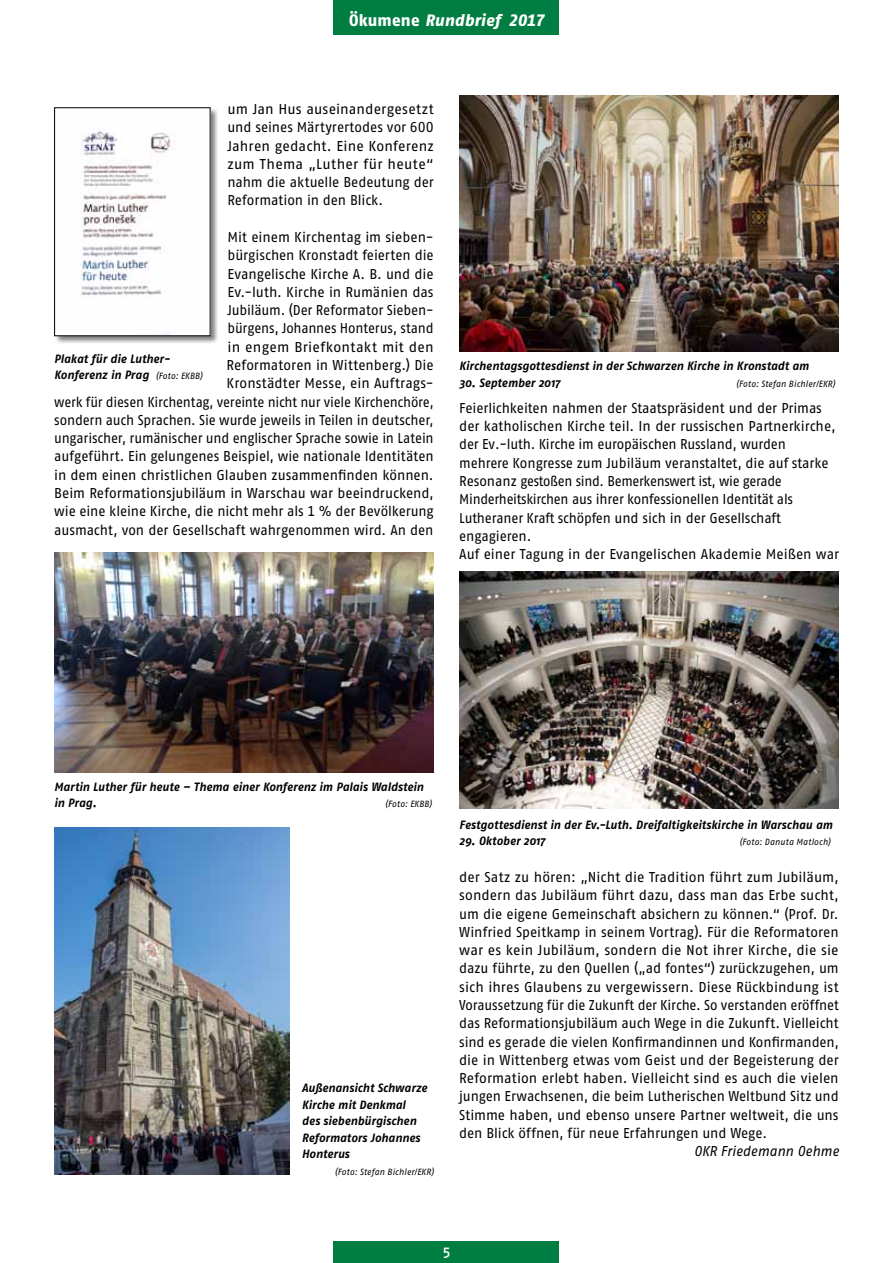
<style>
.page{position:relative;width:893px;height:1263px;background:#fff}
.page>*{position:absolute;margin:0;border:0;box-sizing:border-box;transform-origin:0 0}
.t1{font:italic 16.5px "Fago No Exb Tf";letter-spacing:.01em;color:#fff;scale:.96 1}
.t2{font:15px "Fago No Med";color:#fff;scale:.96 1}
.t3{font:14.25px/18.3px "Fago No Regular Tf";letter-spacing:-.005em;color:#000;text-align:justify}
.t4{font:14.25px/18.3px "Fago No Regular Tf";letter-spacing:-.005em;color:#000;scale:.96 1}
.t5{font:italic 14.25px "Fago No Regular Tf";color:#000;scale:.96 1}
.t6{font:italic 700 12px/16.5px "Fago No";color:#000;scale:.96 1}
.t7{font:italic 9px "Fago No Regular Tf";letter-spacing:.015em;color:#000;scale:.96 1}
.s1{font-style:normal}
.s2{font-family:"Fago No Regular Tf";font-weight:400;font-size:9px}
</style>
<div class="page">
<div style="left:334px;top:1242px;width:225px;height:21px;background:#007d40"></div>
<div style="left:334px;top:0;width:225px;height:34px;background:#007d40"></div>
<img style="left:54px;top:553px;width:380px;height:219px">
<img style="left:459px;top:571px;width:380px;height:238px">
<div style="left:54px;top:107px;width:166px;height:238px;background:#000;opacity:.5"></div>
<img style="left:56px;top:109px;width:152px;height:225px">
<div style="left:54px;top:107px;width:156px;height:229px;border:1px solid #000"></div>
<img style="left:54px;top:827px;width:235px;height:347px">
<img style="left:459px;top:96px;width:380px;height:256px">
<p class="t1" style="left:349px;top:10px;width:205px"><span class="s1">Ökumene</span> Rundbrief 2017</p>
<p class="t3" style="left:227px;top:100px;width:208px">um Jan Hus auseinandergesetzt und seines Märtyrertodes vor 600<br>Jahren gedacht. Eine Konferenz zum Thema „Luther für heute“ nahm die aktuelle Bedeutung der Reformation in den Blick.</p>
<p class="t3" style="left:54px;top:228px;width:381px;text-align:right">Mit einem Kirchentag im sieben-<br>bürgischen Kronstadt feierten die<br>Evangelische Kirche A. B. und die<br>Ev.-luth. Kirche in Rumänien das<br>Jubiläum. (Der Reformator Sieben-<br>bürgens, Johannes Honterus, stand<br>in engem Briefkontakt mit den<br>Reformatoren in Wittenberg.) Die<br>Kronstädter Messe, ein Auftrags-<br>werk für diesen Kirchentag, vereinte nicht nur viele Kirchenchöre, sondern auch Sprachen. Sie wurde jeweils in Teilen in deutscher, ungarischer, rumänischer und englischer Sprache sowie in Latein aufgeführt. Ein gelungenes Beispiel, wie nationale Identitäten in dem einen christlichen Glauben zusammenfinden können.<br>Beim Reformationsjubiläum in Warschau war beeindruckend, wie eine kleine Kirche, die nicht mehr als 1 % der Bevölkerung ausmacht, von der Gesellschaft wahrgenommen wird. An den</p>
<p class="t6" style="left:54px;top:350px;width:156px">Plakat für die Luther-<br>Konferenz in Prag <span class="s2">(Foto: EKBB)</span></p>
<p class="t6" style="left:459px;top:357px;width:366px">Kirchentagsgottesdienst in der Schwarzen Kirche in Kronstadt am</p>
<p class="t6" style="left:459px;top:374px;width:106px">30. September 2017</p>
<p class="t7" style="left:736px;top:378px;width:105px">(Foto: Stefan Bichler/EKR)</p>
<p class="t4" style="left:459px;top:399px;width:397px">Feierlichkeiten nahmen der Staatspräsident und der Primas der katholischen Kirche teil. In der russischen Partnerkirche, der Ev.-luth. Kirche im europäischen Russland, wurden mehrere Kongresse zum Jubiläum veranstaltet, die auf starke Resonanz gestoßen sind. Bemerkenswert ist, wie gerade Minderheitskirchen aus ihrer konfessionellen Identität als Lutheraner Kraft schöpfen und sich in der Gesellschaft engagieren.<br>Auf einer Tagung in der Evangelischen Akademie Meißen war</p>
<p class="t6" style="left:54px;top:778px;width:386px">Martin Luther für heute – Thema einer Konferenz im Palais Waldstein in Prag.</p>
<p class="t7" style="left:385px;top:799px;width:50px">(Foto: EKBB)</p>
<p class="t6" style="left:302px;top:1079px;width:132px">Außenansicht Schwarze<br>Kirche mit Denkmal<br>des siebenbürgischen<br>Reformators Johannes<br>Honterus</p>
<p class="t7" style="left:335px;top:1166px;width:105px">(Foto: Stefan Bichler/EKR)</p>
<p class="t6" style="left:459px;top:816px;width:390px">Festgottesdienst in der Ev.-Luth. Dreifaltigkeitskirche in Warschau am</p>
<p class="t6" style="left:459px;top:833px;width:91px">29. Oktober 2017</p>
<p class="t7" style="left:739px;top:837px;width:96px">(Foto: Danuta Matloch)</p>
<p class="t3" style="left:459px;top:868px;width:381px">der Satz zu hören: „Nicht die Tradition führt zum Jubiläum, sondern das Jubiläum führt dazu, dass man das Erbe sucht, um die eigene Gemeinschaft absichern zu können.“ (Prof. Dr.<br>Winfried Speitkamp in seinem Vortrag). Für die Reformatoren war es kein Jubiläum, sondern die Not ihrer Kirche, die sie dazu führte, zu den Quellen („ad fontes“) zurückzugehen, um sich ihres Glaubens zu vergewissern. Diese Rückbindung ist Voraussetzung für die Zukunft der Kirche. So verstanden eröffnet das Reformationsjubiläum auch Wege in die Zukunft. Vielleicht sind es gerade die vielen Konfirmandinnen und Konfirmanden, die in Wittenberg etwas vom Geist und der Begeisterung der Reformation erlebt haben. Vielleicht sind es auch die vielen jungen Erwachsenen, die beim Lutherischen Weltbund Sitz und Stimme haben, und ebenso unsere Partner weltweit, die uns den Blick öffnen, für neue Erfahrungen und Wege.</p>
<p class="t5" style="left:694px;top:1143px;width:152px">OKR Friedemann Oehme</p>
<p class="t2" style="left:443px;top:1242px;width:9px">5</p>
</div>
